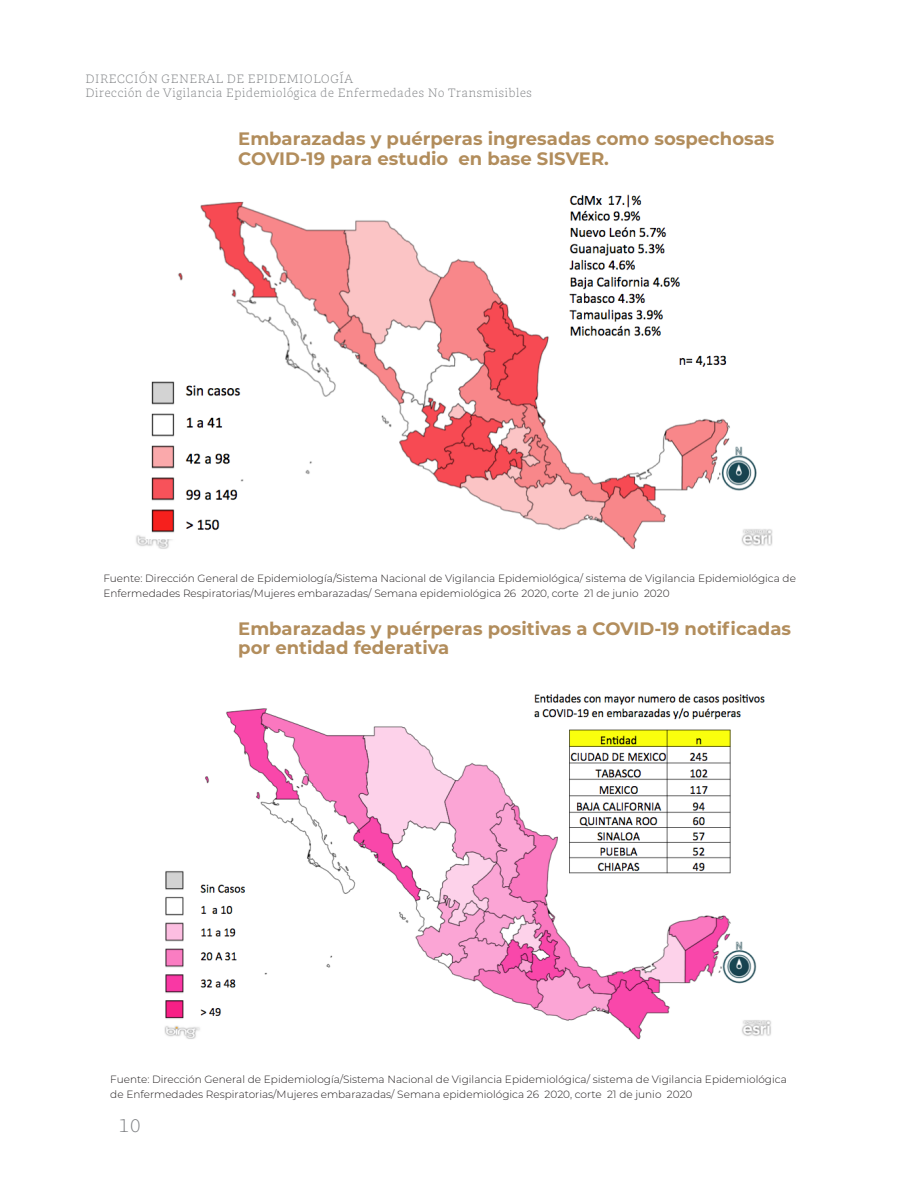
<style>
.page{position:relative;width:915px;height:1191px;background:#fff}
.page>*{position:absolute;margin:0;border:0;box-sizing:border-box;transform-origin:0 0}
.t1{font:700 18px "Montserrat";color:#b28d5c}
.t2{font:18px "GMX Light Sc";color:#7e8083}
.t3{font:300 12px/14.4px "GMX";color:#7e8083}
.t4{font:300 10.5px/15px "Montserrat";color:#231f20}
</style>
<div class="page">
<img style="left:136px;top:194px;width:637px;height:356px">
<img style="left:164px;top:693px;width:607px;height:347px">
<p class="t3" style="left:85px;top:71px;width:448px">DIRECCIÓN GENERAL DE EPIDEMIOLOGÍA<br>Dirección de Vigilancia Epidemiológica de Enfermedades No Transmisibles</p>
<p class="t1" style="left:238px;top:126px;width:537px">Embarazadas y puérperas ingresadas como sospechosas</p>
<p class="t1" style="left:238px;top:145px;width:372px">COVID-19 para estudio en base SISVER.</p>
<p class="t4" style="left:103px;top:570px;width:693px">Fuente: Dirección General de Epidemiología/Sistema Nacional de Vigilancia Epidemiológica/ sistema de Vigilancia Epidemiológica de<br>Enfermedades Respiratorias/Mujeres embarazadas/ Semana epidemiológica 26 2020, corte 21 de junio 2020</p>
<p class="t1" style="left:238px;top:615px;width:554px">Embarazadas y puérperas positivas a COVID-19 notificadas</p>
<p class="t1" style="left:238px;top:634px;width:212px">por entidad federativa</p>
<p class="t4" style="left:110px;top:1071px;width:677px">Fuente: Dirección General de Epidemiología/Sistema Nacional de Vigilancia Epidemiológica/ sistema de Vigilancia Epidemiológica de Enfermedades Respiratorias/Mujeres embarazadas/ Semana epidemiológica 26 2020, corte 21 de junio 2020</p>
<h1 class="t2" style="left:119px;top:1111px;width:24px">10</h1>
</div>
